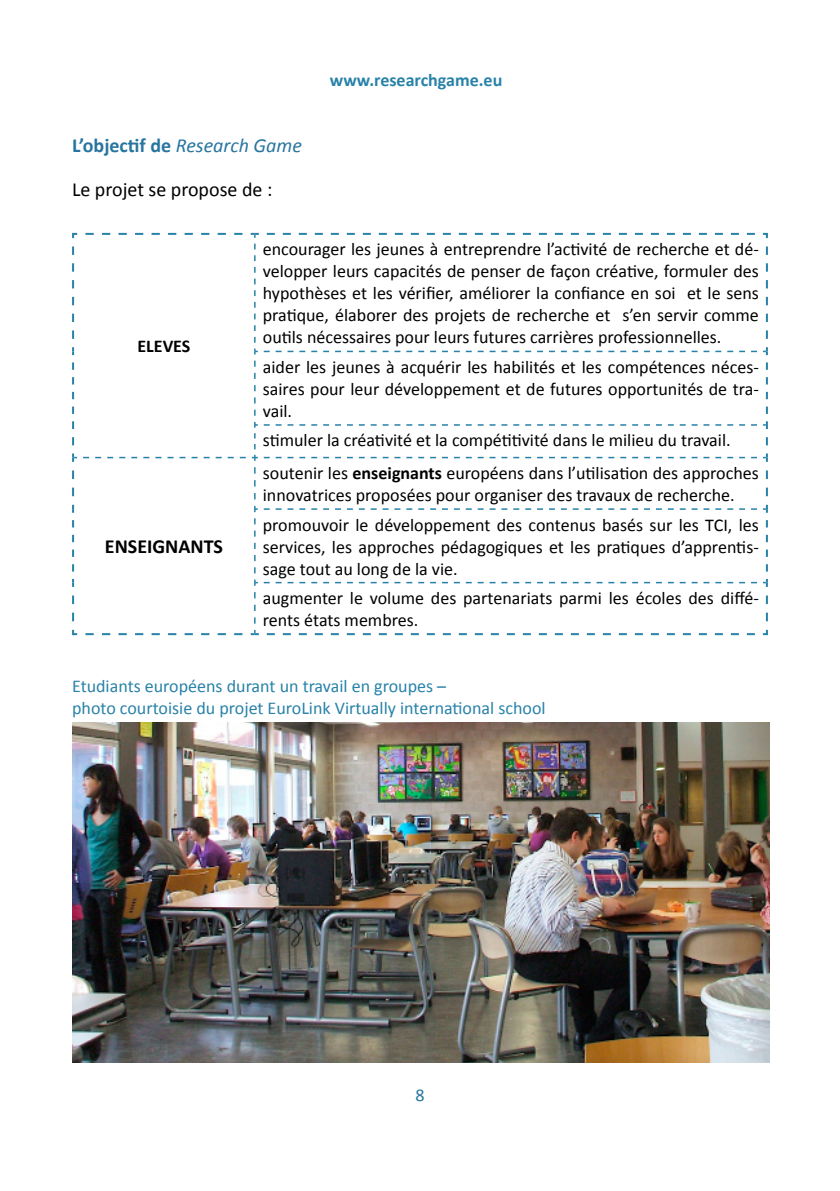
<style>
.page{position:relative;width:840px;height:1191px;background:#fff}
.page>*{position:absolute;margin:0;border:0;box-sizing:border-box;transform-origin:0 0}
.t1{font:700 20px "Calibri";color:#27759f}
.t2{font:20px "Calibri";color:#000}
.t3{font:700 20px "Calibri";color:#000}
.t4{font:18px/22px "Calibri";color:#000;text-align:justify}
.t5{font:18px/21.6px "Calibri";color:#2882a8}
.t6{font:700 18px "Calibri";color:#2882a8}
.t7{font:700 18px "Calibri";color:#000}
.t8{font:18px "Calibri";color:#27759f}
.s1{font-weight:400;font-style:italic}
.s2{font-weight:700}
</style>
<div class="page">
<svg style="left:72px;top:505px;width:2px;height:66px"></svg>
<svg style="left:72px;top:579px;width:5px;height:57px"></svg>
<svg style="left:72px;top:232px;width:696px;height:267px"></svg>
<svg style="left:254px;top:505px;width:513px;height:68px"></svg>
<svg style="left:85px;top:630px;width:683px;height:6px"></svg>
<svg style="left:254px;top:579px;width:513px;height:44px"></svg>
<img style="left:72px;top:722px;width:696px;height:340px">
<p class="t1" style="left:72px;top:133px;width:231px">L’objectif de <span class="s1">Research Game</span></p>
<p class="t2" style="left:72px;top:177px;width:202px">Le projet se propose de :</p>
<p class="t6" style="left:330px;top:68px;width:174px">www.researchgame.eu</p>
<p class="t7" style="left:137px;top:335px;width:54px">ELEVES</p>
<p class="t3" style="left:105px;top:534px;width:119px">ENSEIGNANTS</p>
<p class="t4" style="left:263px;top:238px;width:497px">encourager les jeunes à entreprendre l’activité de recherche et dé&shy;velopper leurs capacités de penser de façon créative, formuler des hypothèses et les vérifier, améliorer la confiance en soi et le sens pratique, élaborer des projets de recherche et s’en servir comme outils nécessaires pour leurs futures carrières professionnelles.</p>
<p class="t4" style="left:263px;top:356px;width:497px">aider les jeunes à acquérir les habilités et les compétences néces&shy;saires pour leur développement et de futures opportunités de tra&shy;vail.</p>
<p class="t4" style="left:263px;top:429px;width:469px">stimuler la créativité et la compétitivité dans le milieu du travail.</p>
<p class="t4" style="left:263px;top:462px;width:497px">soutenir les <span class="s2">enseignants</span> européens dans l’utilisation des approches innovatrices proposées pour organiser des travaux de recherche.</p>
<p class="t4" style="left:263px;top:513px;width:497px">promouvoir le développement des contenus basés sur les TCI, les services, les approches pédagogiques et les pratiques d’apprentis&shy;sage tout au long de la vie.</p>
<p class="t4" style="left:263px;top:587px;width:497px">augmenter le volume des partenariats parmi les écoles des diffé&shy;rents états membres.</p>
<p class="t5" style="left:72px;top:675px;width:475px">Etudiants européens durant un travail en groupes –<br>photo courtoisie du projet EuroLink Virtually international school</p>
<p class="t8" style="left:415px;top:1084px;width:11px">8</p>
</div>
